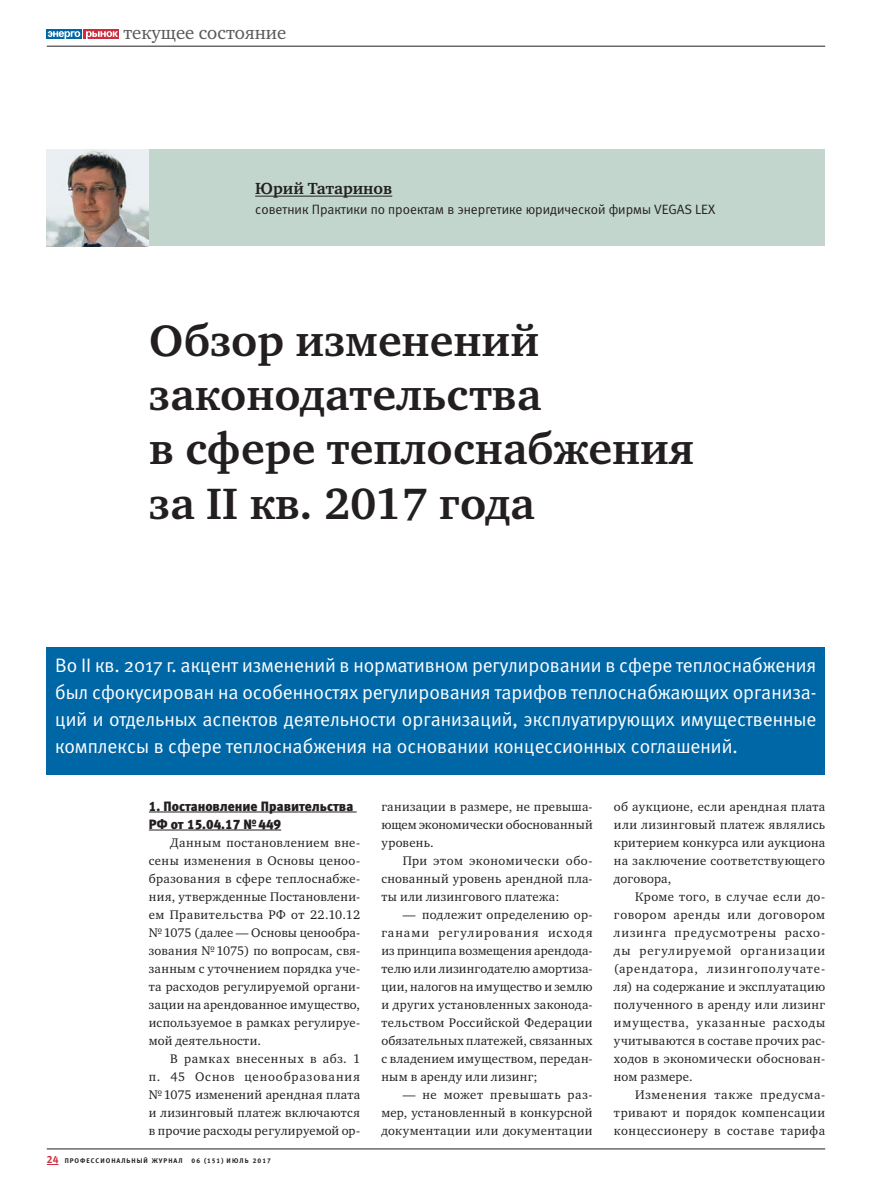
<style>
.page{position:relative;width:872px;height:1200px;background:#fff}
.page>*{position:absolute;margin:0;border:0;box-sizing:border-box;transform-origin:0 0}
.t1{font:700 45px/54px "Charter C";color:#231f20}
.t2{font:19.5px/27px "Meta Normal C";color:#fff;text-align:justify}
.t3{font:18.75px "Charter C";color:#58595b}
.t4{font:700 16.5px "Charter C";color:#231f20}
.t5{font:13.5px "Meta Normal C";color:#231f20}
.t6{font:13.5px/18px "Meta Black LFC";color:#231f20}
.t7{font:12.75px/18px "Charter C";letter-spacing:.025em;color:#231f20;text-align:justify}
.t8{font:6.75px "Meta Bold LFC";letter-spacing:.15em;color:#231f20}
.t9{font:6.75px "Meta Bold LFC";letter-spacing:.17em;color:#231f20}
.s1{font-size:10.5px;color:#cc2d3c}
</style>
<div class="page">
<hr style="left:47px;top:1148px;width:778px;height:1px;background:#231f20">
<div style="left:47px;top:29px;width:35px;height:10px;background:#0067a7"></div>
<div style="left:84px;top:29px;width:35px;height:10px;background:#cc2d3c"></div>
<svg style="left:48px;top:31px;width:70px;height:8px"></svg>
<hr style="left:47px;top:46px;width:778px;height:1px;background:#231f20">
<div style="left:47px;top:647px;width:778px;height:127px;background:#0067a7"></div>
<hr style="left:149px;top:811px;width:208px;height:1px;background:#231f20">
<hr style="left:149px;top:829px;width:132px;height:1px;background:#231f20">
<div style="left:149px;top:149px;width:676px;height:97px;background:#c2d6cd"></div>
<hr style="left:255px;top:196px;width:137px;height:1px;background:#231f20">
<img style="left:47px;top:149px;width:102px;height:97px">
<h3 class="t3" style="left:123px;top:25px;width:164px">текущее состояние</h3>
<p class="t4" style="left:255px;top:181px;width:139px">Юрий Татаринов</p>
<p class="t5" style="left:255px;top:204px;width:461px">советник Практики по проектам в энергетике юридической фирмы VEGAS LEX</p>
<h1 class="t1" style="left:149px;top:316px;width:546px">Обзор изменений законодательства<br>в сфере теплоснабжения за II кв. 2017 года</h1>
<p class="t2" style="left:55px;top:653px;width:763px">Во II кв. 2017 г. акцент изменений в нормативном регулировании в сфере теплоснабжения был сфокусирован на особенностях регулирования тарифов теплоснабжающих организа&shy;ций и отдельных аспектов деятельности организаций, эксплуатирующих имущественные комплексы в сфере теплоснабжения на основании концессионных соглашений.</p>
<p class="t6" style="left:149px;top:798px;width:206px">1. Постановление Правительства<br>РФ от 15.04.17 № 449</p>
<p class="t7" style="left:149px;top:834px;width:213px;text-indent:21px">Данным постановлением вне&shy;сены изменения в Основы ценоо&shy;бразования в сфере теплоснабже&shy;ния, утвержденные Постановлени&shy;ем Правительства РФ от 22.10.12 № 1075 (далее — Основы ценообра&shy;зования № 1075) по вопросам, свя&shy;занным с уточнением порядка уче&shy;та расходов регулируемой органи&shy;зации на арендованное имущество, используемое в рамках регулируе&shy;мой деятельности.</p>
<p class="t7" style="left:149px;top:1050px;width:213px;text-indent:21px">В рамках внесенных в абз. 1 п. 45 Основ ценообразования № 1075 изменений арендная плата и лизинговый платеж включаются в прочие расходы регулируемой ор-</p>
<p class="t8" style="left:47px;top:1158px;width:137px"><span class="s1">24</span> ПРОФЕССИОНАЛЬНЫЙ ЖУРНАЛ</p>
<p class="t9" style="left:191px;top:1158px;width:81px">06 (151) ИЮЛЬ 2017</p>
<p class="t7" style="left:381px;top:798px;width:213px">ганизации в размере, не превыша&shy;ющем экономически обоснованный уровень.</p>
<p class="t7" style="left:381px;top:852px;width:213px;text-indent:21px">При этом экономически обо&shy;снованный уровень арендной пла&shy;ты или лизингового платежа:</p>
<p class="t7" style="left:381px;top:906px;width:213px;text-indent:21px">— подлежит определению ор&shy;ганами регулирования исходя из принципа возмещения арендода&shy;телю или лизингодателю амортиза&shy;ции, налогов на имущество и землю и других установленных законода&shy;тельством Российской Федерации обязательных платежей, связанных с владением имуществом, передан&shy;ным в аренду или лизинг;</p>
<p class="t7" style="left:381px;top:1086px;width:213px;text-indent:21px">— не может превышать раз&shy;мер, установленный в конкурсной документации или документации</p>
<p class="t7" style="left:614px;top:798px;width:213px">об аукционе, если арендная плата или лизинговый платеж являлись критерием конкурса или аукциона на заключение соответствующего договора,</p>
<p class="t7" style="left:614px;top:888px;width:213px;text-indent:21px">Кроме того, в случае если до&shy;говором аренды или договором лизинга предусмотрены расхо&shy;ды регулируемой организации (арендатора, лизингополучате&shy;ля) на содержание и эксплуатацию полученного в аренду или лизинг имущества, указанные расходы учитываются в составе прочих рас&shy;ходов в экономически обоснован&shy;ном размере.</p>
<p class="t7" style="left:614px;top:1086px;width:213px;text-indent:21px">Изменения также предусма&shy;тривают и порядок компенсации концессионеру в составе тарифа</p>
</div>
